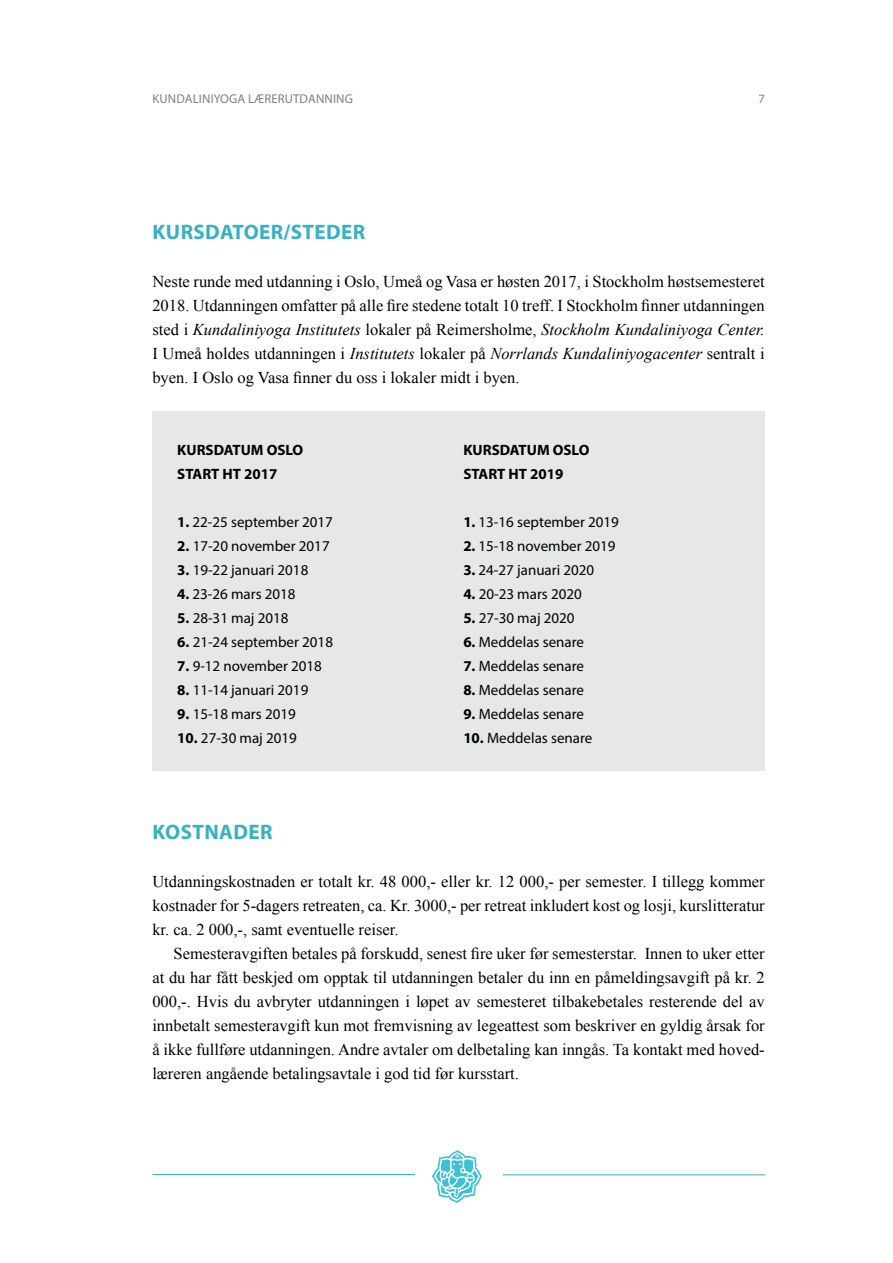
<style>
.page{position:relative;width:893px;height:1263px;background:#fff}
.page>*{position:absolute;margin:0;border:0;box-sizing:border-box;transform-origin:0 0}
.t1{font:700 21px "Myriad Pro";letter-spacing:.02em;color:#38b1c1}
.t2{font:16.5px/24px "Times New Roman";color:#000;text-align:justify}
.t3{font:15px "Myriad Pro";color:#000}
.t4{font:700 15px/24px "Myriad Pro";color:#000}
.t5{font:12.75px "Myriad Pro";letter-spacing:.01em;color:#808080}
.s1{font-style:italic}
.s2{font-weight:700}
</style>
<div class="page">
<svg style="left:431px;top:1150px;width:51px;height:53px"></svg>
<hr style="left:152px;top:1174px;width:263px;height:1px;background:#38b1c1">
<hr style="left:503px;top:1174px;width:262px;height:1px;background:#38b1c1">
<div style="left:152px;top:412px;width:613px;height:359px;background:#e6e7e8"></div>
<p class="t5" style="left:153px;top:91px;width:202px">KUNDALINIYOGA LÆRERUTDANNING</p>
<p class="t5" style="left:758px;top:91px;width:8px">7</p>
<p class="t1" style="left:153px;top:218px;width:214px">KURSDATOER/STEDER</p>
<p class="t2" style="left:152px;top:269px;width:614px">Neste runde med utdanning i Oslo, Umeå og Vasa er høsten 2017, i Stockholm høstsemesteret 2018. Utdanningen omfatter på alle fire stedene totalt 10 treff. I Stockholm finner utdanningen sted i <span class="s1">Kundaliniyoga Institutets</span> lokaler på Reimersholme, <span class="s1">Stockholm Kundaliniyoga Center.<br></span>I Umeå holdes utdanningen i <span class="s1">Institutets</span> lokaler på <span class="s1">Norrlands Kundaliniyogacenter</span> sentralt i byen. I Oslo og Vasa finner du oss i lokaler midt i byen.</p>
<p class="t4" style="left:177px;top:437px;width:128px">KURSDATUM OSLO<br>START HT 2017</p>
<p class="t3" style="left:177px;top:512px;width:157px"><span class="s2">1.</span> 22-25 september 2017</p>
<p class="t3" style="left:177px;top:536px;width:154px"><span class="s2">2.</span> 17-20 november 2017</p>
<p class="t3" style="left:177px;top:560px;width:133px"><span class="s2">3.</span> 19-22 januari 2018</p>
<p class="t3" style="left:177px;top:584px;width:120px"><span class="s2">4.</span> 23-26 mars 2018</p>
<p class="t3" style="left:177px;top:608px;width:113px"><span class="s2">5.</span> 28-31 maj 2018</p>
<p class="t3" style="left:177px;top:632px;width:157px"><span class="s2">6.</span> 21-24 september 2018</p>
<p class="t3" style="left:177px;top:656px;width:146px"><span class="s2">7.</span> 9-12 november 2018</p>
<p class="t3" style="left:177px;top:680px;width:133px"><span class="s2">8.</span> 11-14 januari 2019</p>
<p class="t3" style="left:177px;top:704px;width:120px"><span class="s2">9.</span> 15-18 mars 2019</p>
<p class="t3" style="left:177px;top:728px;width:121px"><span class="s2">10.</span> 27-30 maj 2019</p>
<p class="t4" style="left:463px;top:437px;width:128px">KURSDATUM OSLO<br>START HT 2019</p>
<p class="t3" style="left:463px;top:512px;width:157px"><span class="s2">1.</span> 13-16 september 2019</p>
<p class="t3" style="left:463px;top:536px;width:154px"><span class="s2">2.</span> 15-18 november 2019</p>
<p class="t3" style="left:463px;top:560px;width:132px"><span class="s2">3.</span> 24-27 januari 2020</p>
<p class="t3" style="left:463px;top:584px;width:120px"><span class="s2">4.</span> 20-23 mars 2020</p>
<p class="t3" style="left:463px;top:608px;width:113px"><span class="s2">5.</span> 27-30 maj 2020</p>
<p class="t3" style="left:463px;top:632px;width:122px"><span class="s2">6.</span> Meddelas senare</p>
<p class="t3" style="left:463px;top:656px;width:122px"><span class="s2">7.</span> Meddelas senare</p>
<p class="t3" style="left:463px;top:680px;width:122px"><span class="s2">8.</span> Meddelas senare</p>
<p class="t3" style="left:463px;top:704px;width:122px"><span class="s2">9.</span> Meddelas senare</p>
<p class="t3" style="left:463px;top:728px;width:130px"><span class="s2">10.</span> Meddelas senare</p>
<p class="t1" style="left:153px;top:818px;width:122px">KOSTNADER</p>
<p class="t2" style="left:152px;top:869px;width:614px">Utdanningskostnaden er totalt kr. 48 000,- eller kr. 12 000,- per semester. I tillegg kommer kostnader for 5-dagers retreaten, ca. Kr. 3000,- per retreat inkludert kost og losji, kurslitteratur kr. ca. 2 000,-, samt eventuelle reiser.</p>
<p class="t2" style="left:152px;top:941px;width:614px;text-indent:21px">Semesteravgiften betales på forskudd, senest fire uker før semesterstar. Innen to uker etter at du har fått beskjed om opptak til utdanningen betaler du inn en påmeldingsavgift på kr. 2<br>000,-. Hvis du avbryter utdanningen i løpet av semesteret tilbakebetales resterende del av innbetalt semesteravgift kun mot fremvisning av legeattest som beskriver en gyldig årsak for å ikke fullføre utdanningen. Andre avtaler om delbetaling kan inngås. Ta kontakt med hoved&shy;læreren angående betalingsavtale i god tid før kursstart.</p>
</div>
